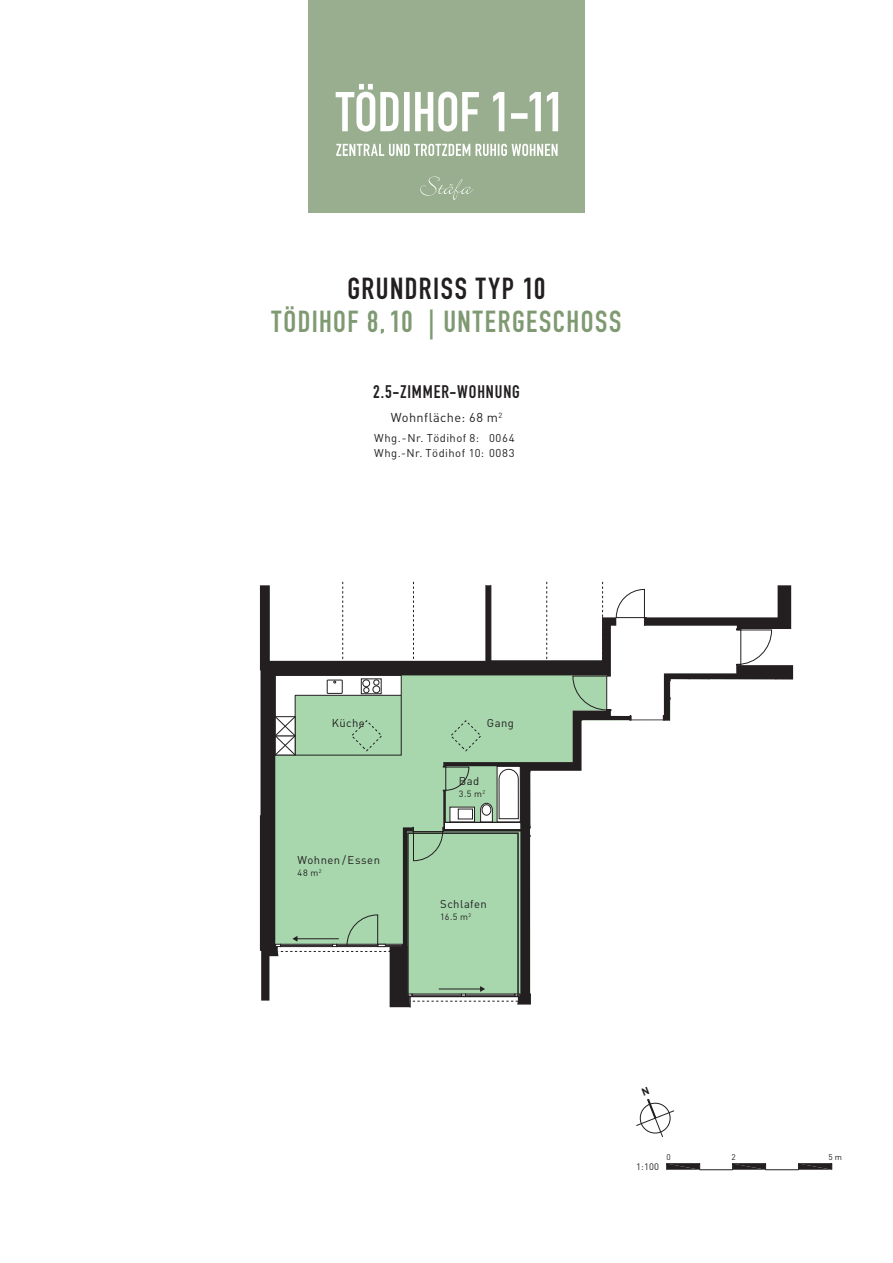
<style>
.page{position:relative;width:893px;height:1263px;background:#fff}
.page>*{position:absolute;margin:0;border:0;box-sizing:border-box;transform-origin:0 0}
.t1{font:30px "DIN Engschrift";letter-spacing:.05em;color:#7f9a72}
.t2{font:30px "DIN Engschrift";letter-spacing:.05em;color:#231f20}
.t3{font:18px "DIN Engschrift";letter-spacing:.05em;color:#231f20}
.t4{font:12.75px "DIN";letter-spacing:.035em;color:#231f20}
.t5{font:11.25px "DIN";letter-spacing:.04em;color:#231f20}
.t6{font:9.3px "DIN";color:#231f20}
.t7{font:9px "DIN";color:#231f20}
.t8{font:8.25px "DIN";color:#231f20}
</style>
<div class="page">
<div style="left:309px;top:0;width:276px;height:213px;background:#98ae8e"></div>
<svg style="left:336px;top:84px;width:222px;height:48px"></svg>
<svg style="left:336px;top:144px;width:222px;height:12px"></svg>
<svg style="left:420px;top:176px;width:53px;height:24px"></svg>
<svg style="left:798px;top:1163px;width:34px;height:7px"></svg>
<svg style="left:732px;top:1163px;width:34px;height:7px"></svg>
<svg style="left:666px;top:1163px;width:34px;height:7px"></svg>
<hr style="left:765px;top:1169px;width:33px;height:1px;background:#231f20">
<hr style="left:700px;top:1169px;width:33px;height:1px;background:#231f20">
<svg style="left:260px;top:585px;width:15px;height:415px;background:#3e3a3b"></svg>
<svg style="left:275px;top:582px;width:519px;height:425px"></svg>
<div style="left:446px;top:823px;width:74px;height:6px;background:#fff"></div>
<div style="left:530px;top:829px;width:75px;height:5px;background:#fff"></div>
<div style="left:407px;top:832px;width:112px;height:165px;border:2px solid #231f20"></div>
<svg style="left:636px;top:1099px;width:38px;height:38px"></svg>
<p class="t2" style="left:347px;top:271px;width:199px">GRUNDRISS TYP 10</p>
<p class="t1" style="left:272px;top:304px;width:351px">TÖDIHOF 8, 10 | UNTERGESCHOSS</p>
<p class="t3" style="left:373px;top:381px;width:148px">2.5-ZIMMER-WOHNUNG</p>
<p class="t4" style="left:391px;top:409px;width:113px">Wohnfläche: 68 m<sup>2</sup></p>
<p class="t5" style="left:374px;top:431px;width:142px">Whg.-Nr. Tödihof 8: 0064</p>
<p class="t5" style="left:374px;top:446px;width:142px">Whg.-Nr. Tödihof 10: 0083</p>
<p class="t5" style="left:332px;top:716px;width:35px">Küche</p>
<p class="t5" style="left:298px;top:853px;width:84px">Wohnen / Essen</p>
<p class="t7" style="left:298px;top:867px;width:25px">48 m<sup>2</sup></p>
<p class="t5" style="left:487px;top:716px;width:29px">Gang</p>
<p class="t5" style="left:459px;top:773px;width:22px">Bad</p>
<p class="t7" style="left:459px;top:788px;width:28px">3.5 m<sup>2</sup></p>
<p class="t5" style="left:440px;top:897px;width:48px">Schlafen</p>
<p class="t7" style="left:440px;top:911px;width:33px">16.5 m<sup>2</sup></p>
<p class="t6" style="left:636px;top:1160px;width:24px">1:100</p>
<p class="t8" style="left:666px;top:1151px;width:6px">0</p>
<p class="t8" style="left:731px;top:1151px;width:6px">2</p>
<p class="t8" style="left:828px;top:1151px;width:15px">5 m</p>
</div>
